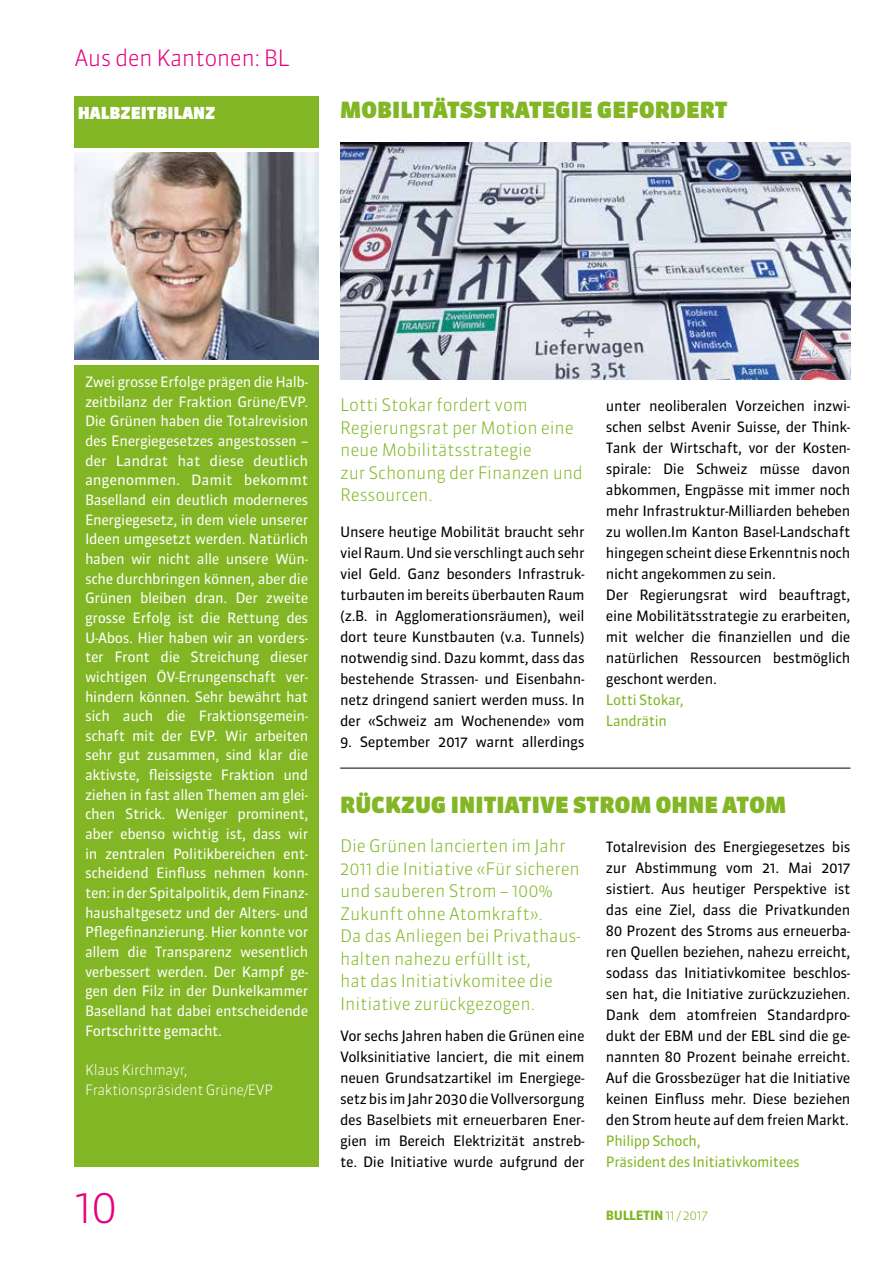
<style>
.page{position:relative;width:893px;height:1263px;background:#fff}
.page>*{position:absolute;margin:0;border:0;box-sizing:border-box;transform-origin:0 0}
.t1{font:300 45px "Sanuk OT";color:#e6007d}
.t2{font:300 22.5px "Sanuk OT";letter-spacing:-.025em;color:#e6007d}
.t3{font:900 22.2px "Sanuk OT";letter-spacing:.005em;color:#82b624}
.t4{font:300 17.25px/22.5px "Sanuk OT";letter-spacing:-.01em;color:#82b624}
.t5{font:900 16.5px "Sanuk OT";color:#fff}
.t6{font:14.25px/21px "Sanuk OT";letter-spacing:-.025em;color:#000;text-align:justify}
.t7{font:14.25px/19.6px "Sanuk OT";letter-spacing:-.025em;color:#fff;text-align:justify}
.t8{font:14.25px/21px "Sanuk OT";letter-spacing:-.025em;color:#82b624}
.t9{font:300 14.25px/19.6px "Sanuk OT";letter-spacing:-.025em;color:#fff}
.t10{font:700 12.75px "Sanuk OT";letter-spacing:-.025em;color:#82b624}
.s1{font-weight:300}
</style>
<div class="page">
<img style="left:74px;top:153px;width:245px;height:206px">
<img style="left:340px;top:142px;width:510px;height:237px">
<div style="left:74px;top:365px;width:245px;height:802px;background:#82b624"></div>
<div style="left:74px;top:96px;width:245px;height:51px;background:#82b624"></div>
<hr style="left:340px;top:768px;width:510px;height:1px;background:#000">
<h2 class="t2" style="left:74px;top:44px;width:216px">Aus den Kantonen: BL</h2>
<p class="t5" style="left:78px;top:102px;width:139px">HALBZEITBILANZ</p>
<h3 class="t3" style="left:340px;top:96px;width:389px">MOBILITÄTSSTRATEGIE GEFORDERT</h3>
<p class="t7" style="left:85px;top:372px;width:225px">Zwei grosse Erfolge prägen die Halb&shy;zeitbilanz der Fraktion Grüne/EVP.<br>Die Grünen haben die Totalrevision des Energiegesetzes angestossen – der Landrat hat diese deutlich angenommen. Damit bekommt Baselland ein deutlich moderneres Energiegesetz, in dem viele unserer Ideen umgesetzt werden. Natürlich haben wir nicht alle unsere Wün&shy;sche durchbringen können, aber die Grünen bleiben dran. Der zweite grosse Erfolg ist die Rettung des U-Abos. Hier haben wir an vorders&shy;ter Front die Streichung dieser wichtigen ÖV-Errungenschaft ver&shy;hindern können. Sehr bewährt hat sich auch die Fraktionsgemein&shy;schaft mit der EVP. Wir arbeiten sehr gut zusammen, sind klar die aktivste, fleissigste Fraktion und ziehen in fast allen Themen am glei&shy;chen Strick. Weniger prominent, aber ebenso wichtig ist, dass wir in zentralen Politikbereichen ent&shy;scheidend Einfluss nehmen konn&shy;ten: in der Spitalpolitik, dem Finanz&shy;haushaltgesetz und der Alters- und Pflegefinanzierung. Hier konnte vor allem die Transparenz wesentlich verbessert werden. Der Kampf ge&shy;gen den Filz in der Dunkelkammer Baselland hat dabei entscheidende Fortschritte gemacht.</p>
<p class="t9" style="left:85px;top:1060px;width:190px">Klaus Kirchmayr,<br>Fraktionspräsident Grüne/EVP</p>
<h1 class="t1" style="left:74px;top:1179px;width:45px">10</h1>
<p class="t4" style="left:340px;top:394px;width:244px">Lotti Stokar fordert vom<br>Regierungsrat per Motion eine neue Mobilitätsstrategie<br>zur Schonung der Finanzen und<br>Ressourcen.</p>
<p class="t6" style="left:340px;top:521px;width:246px">Unsere heutige Mobilität braucht sehr viel Raum. Und sie verschlingt auch sehr viel Geld. Ganz besonders Infrastruk&shy;turbauten im bereits überbauten Raum (z.B. in Agglomerationsräumen), weil dort teure Kunstbauten (v.a. Tunnels) notwendig sind. Dazu kommt, dass das bestehende Strassen- und Eisenbahn&shy;netz dringend saniert werden muss. In der «Schweiz am Wochenende» vom</p>
<p class="t6" style="left:340px;top:731px;width:246px">9. September 2017 warnt allerdings</p>
<p class="t6" style="left:606px;top:395px;width:246px;text-align:left">unter neoliberalen Vorzeichen inzwi&shy;schen selbst Avenir Suisse, der Think-Tank der Wirtschaft, vor der Kosten&shy;spirale: Die Schweiz müsse davon abkommen, Engpässe mit immer noch mehr Infrastruktur-Milliarden beheben zu wollen.Im Kanton Basel-Landschaft hingegen scheint diese Erkenntnis noch nicht angekommen zu sein.<br>Der Regierungsrat wird beauftragt, eine Mobilitätsstrategie zu erarbeiten, mit welcher die finanziellen und die natürlichen Ressourcen bestmöglich geschont werden.</p>
<p class="t8" style="left:606px;top:689px;width:79px">Lotti Stokar,<br>Landrätin</p>
<h3 class="t3" style="left:340px;top:791px;width:447px">RÜCKZUG INITIATIVE STROM OHNE ATOM</h3>
<p class="t4" style="left:340px;top:835px;width:242px">Die Grünen lancierten im Jahr<br>2011 die Initiative «Für sicheren und sauberen Strom – 100%<br>Zukunft ohne Atomkraft».<br>Da das Anliegen bei Privathaus&shy;halten nahezu erfüllt ist,<br>hat das Initiativkomitee die<br>Initiative zurückgezogen.</p>
<p class="t6" style="left:340px;top:1025px;width:246px">Vor sechs Jahren haben die Grünen eine Volksinitiative lanciert, die mit einem neuen Grundsatzartikel im Energiege&shy;setz bis im Jahr 2030 die Vollversorgung des Baselbiets mit erneuerbaren Ener&shy;gien im Bereich Elektrizität anstreb&shy;te. Die Initiative wurde aufgrund der</p>
<p class="t6" style="left:606px;top:836px;width:246px">Totalrevision des Energiegesetzes bis zur Abstimmung vom 21. Mai 2017 sistiert. Aus heutiger Perspektive ist das eine Ziel, dass die Privatkunden 80 Prozent des Stroms aus erneuerba&shy;ren Quellen beziehen, nahezu erreicht, sodass das Initiativkomitee beschlos&shy;sen hat, die Initiative zurückzuziehen.<br>Dank dem atomfreien Standardpro&shy;dukt der EBM und der EBL sind die ge&shy;nannten 80 Prozent beinahe erreicht.<br>Auf die Grossbezüger hat die Initiative keinen Einfluss mehr. Diese beziehen den Strom heute auf dem freien Markt.</p>
<p class="t8" style="left:606px;top:1130px;width:195px">Philipp Schoch,<br>Präsident des Initiativkomitees</p>
<p class="t10" style="left:606px;top:1207px;width:104px">BULLETIN <span class="s1">11 / 2017</span></p>
</div>
